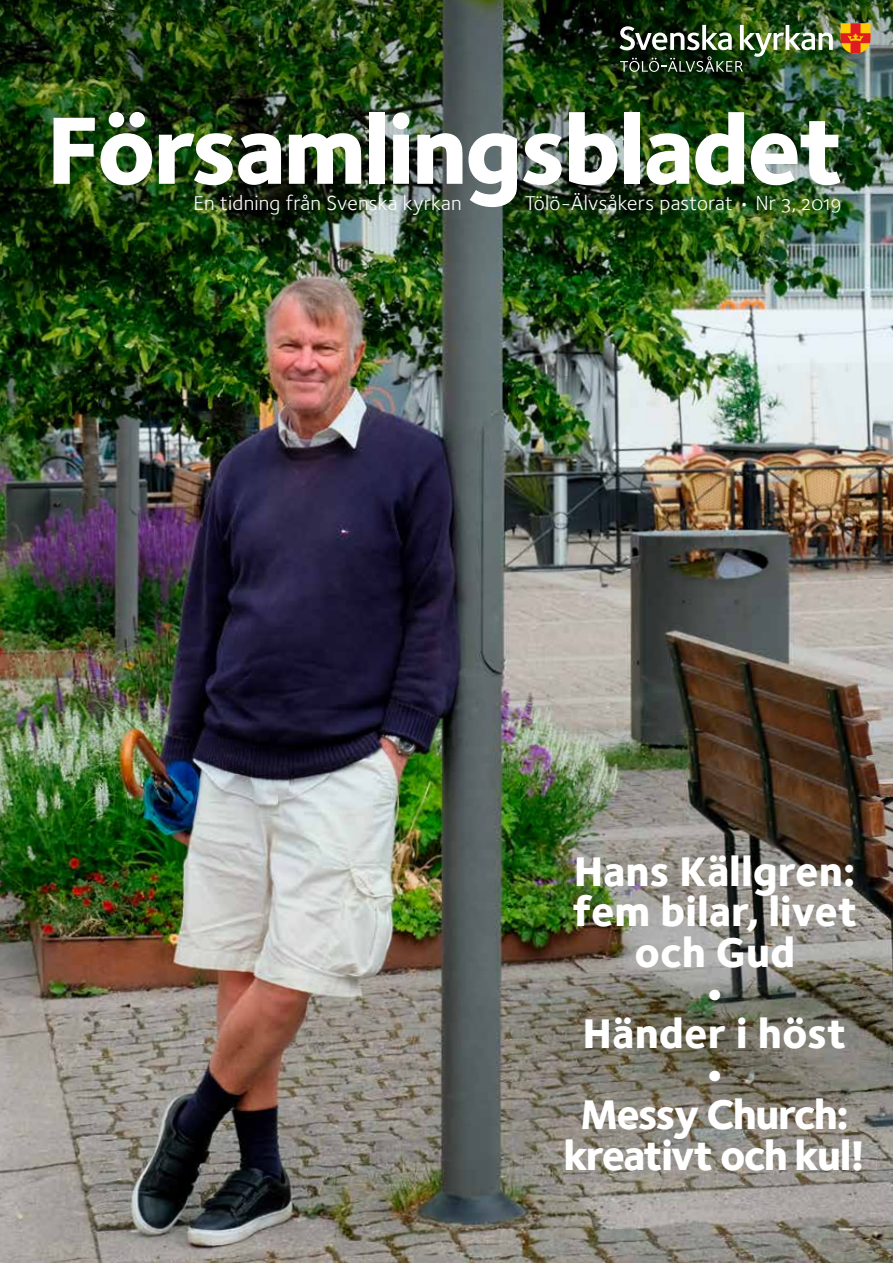
<style>
.page{position:relative;width:893px;height:1263px;background:#fff}
.page>*{position:absolute;margin:0;border:0;box-sizing:border-box;transform-origin:0 0}
.t1{font:800 99px "Foundry Sterling";letter-spacing:-.03em;color:#fff}
.t2{font:800 42.6px/40.5px "Foundry Sterling";color:#fff;text-align:center}
.t3{font:21px "Foundry Sterling Book OSF";letter-spacing:.01em;color:#fff}
</style>
<div class="page">
<img style="left:0;top:284px;width:893px;height:979px">
<img style="left:0;top:0;width:893px;height:284px">
<img style="left:619px;top:25px;width:214px;height:47px">
<svg style="left:840px;top:23px;width:30px;height:31px"></svg>
<h1 class="t1" style="left:47px;top:89px;width:799px">Församlingsbladet</h1>
<p class="t3" style="left:193px;top:191px;width:270px">En tidning från Svenska kyrkan</p>
<p class="t3" style="left:525px;top:191px;width:318px">Tölö-Älvsåkers pastorat • Nr 3, 2019</p>
<p class="t2" style="left:564px;top:850px;width:304px">Hans Källgren: fem bilar, livet och Gud<br>•<br>Händer i höst<br>•<br>Messy Church: kreativt och kul!</p>
</div>
